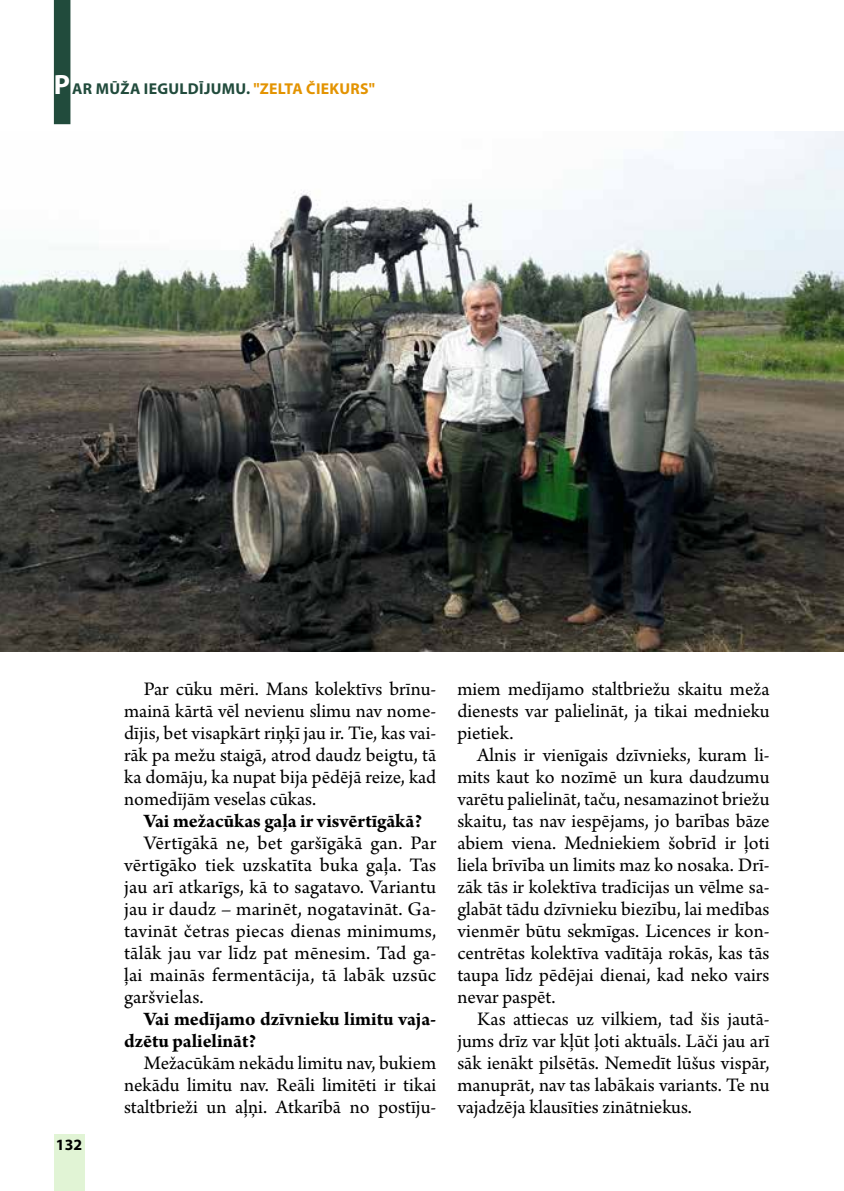
<style>
.page{position:relative;width:844px;height:1191px;background:#fff}
.page>*{position:absolute;margin:0;border:0;box-sizing:border-box;transform-origin:0 0}
.t1{font:20.12px/21.9px "Arno Pro";color:#000;text-align:justify}
.t2{font:700 20.12px/21.9px "Arno Pro";letter-spacing:-.005em;color:#000}
.t3{font:700 15.75px "Myriad Pro";letter-spacing:.02em;color:#214b3c}
.t4{font:700 15.75px "Myriad Pro";color:#000}
.s1{font-size:28px;color:#fff}
.s2{color:#e39300}
</style>
<div class="page">
<div style="left:54px;top:1134px;width:30px;height:57px;background:#e1f4d5"></div>
<div style="left:54px;top:0;width:16px;height:124px;background:#214b3c"></div>
<img style="left:0;top:132px;width:843px;height:519px">
<p class="t3" style="left:54px;top:79px;width:323px"><span class="s1">P</span> AR MŪŽA IEGULDĪJUMU. <span class="s2">"ZELTA ČIEKURS"</span></p>
<p class="t4" style="left:56px;top:1134px;width:28px">132</p>
<p class="t1" style="left:124px;top:679px;width:313px;text-indent:20px">Par cūku mēri. Mans kolektīvs brīnu&shy;mainā kārtā vēl nevienu slimu nav nome&shy;dījis, bet visapkārt riņķī jau ir. Tie, kas vai&shy;rāk pa mežu staigā, atrod daudz beigtu, tā ka domāju, ka nupat bija pēdējā reize, kad nomedījām veselas cūkas.</p>
<p class="t2" style="left:144px;top:811px;width:279px">Vai mežacūkas gaļa ir visvērtīgākā?</p>
<p class="t1" style="left:124px;top:833px;width:313px;text-indent:20px">Vērtīgākā ne, bet garšīgākā gan. Par vērtīgāko tiek uzskatīta buka gaļa. Tas jau arī atkarīgs, kā to sagatavo. Variantu jau ir daudz – marinēt, nogatavināt. Ga&shy;tavināt četras piecas dienas minimums, tālāk jau var līdz pat mēnesim. Tad ga&shy;ļai mainās fermentācija, tā labāk uzsūc garšvielas.</p>
<p class="t2" style="left:124px;top:1009px;width:313px;text-indent:20px">Vai medījamo dzīvnieku limitu vaja&shy;dzētu palielināt?</p>
<p class="t1" style="left:124px;top:1052px;width:313px;text-indent:20px">Mežacūkām nekādu limitu nav, bukiem nekādu limitu nav. Reāli limitēti ir tikai staltbrieži un aļņi. Atkarībā no postīju-</p>
<p class="t1" style="left:457px;top:679px;width:313px">miem medījamo staltbriežu skaitu meža dienests var palielināt, ja tikai mednieku pietiek.</p>
<p class="t1" style="left:457px;top:745px;width:313px;text-indent:20px">Alnis ir vienīgais dzīvnieks, kuram li&shy;mits kaut ko nozīmē un kura daudzumu varētu palielināt, taču, nesamazinot briežu skaitu, tas nav iespējams, jo barības bāze abiem viena. Medniekiem šobrīd ir ļoti liela brīvība un limits maz ko nosaka. Drī&shy;zāk tās ir kolektīva tradīcijas un vēlme sa&shy;glabāt tādu dzīvnieku biezību, lai medības vienmēr būtu sekmīgas. Licences ir kon&shy;centrētas kolektīva vadītāja rokās, kas tās taupa līdz pēdējai dienai, kad neko vairs nevar paspēt.</p>
<p class="t1" style="left:457px;top:1008px;width:313px;text-indent:20px">Kas attiecas uz vilkiem, tad šis jautā&shy;jums drīz var kļūt ļoti aktuāls. Lāči jau arī sāk ienākt pilsētās. Nemedīt lūšus vispār, manuprāt, nav tas labākais variants. Te nu vajadzēja klausīties zinātniekus.</p>
</div>
